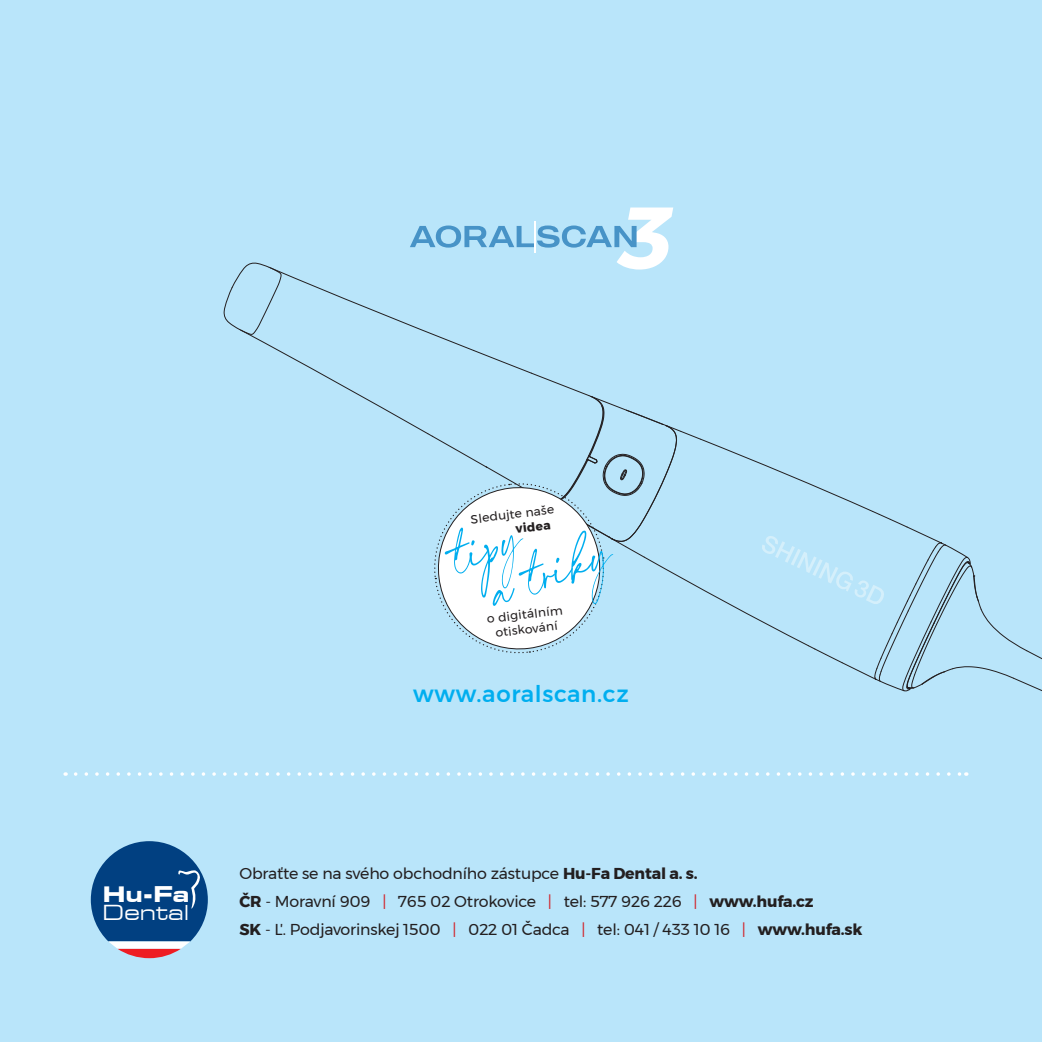
<style>
.page{position:relative;width:1042px;height:1042px;background:#b9e5fa}
.page>*{position:absolute;margin:0;border:0;box-sizing:border-box;transform-origin:0 0}
.t1{font:italic 700 87.5px "Montserrat";color:#fff}
.t2{font:49.35px/44.1px "Annette Bradford DEMO";color:#00aeef}
.t3{font:500 22.75px "Montserrat";letter-spacing:.03em;color:#00aeef}
.t4{font:700 expanded 21.7px "Square 721 AT";color:#fff}
.t5{font:expanded 20.65px "Square 721 AT";color:#fff}
.t6{font:15.75px/27.7px "Montserrat";letter-spacing:-.01em;color:#231f20}
.t7{font:12.25px/14.7px "Montserrat";color:#231f20;text-align:center}
.t8{font:700 12.25px "Montserrat";color:#231f20}
.s1{font-weight:700}
.s2{color:#d1232a}
</style>
<div class="page">
<svg style="left:410px;top:225px;width:226px;height:23px"></svg>
<hr style="left:535px;top:221px;width:1px;height:31px;background:#fff">
<svg style="left:224px;top:262px;width:818px;height:430px"></svg>
<svg style="left:91px;top:841px;width:117px;height:117px"></svg>
<svg style="left:76px;top:772px;width:884px;height:4px"></svg>
<h1 class="t1" style="left:617px;top:184px;width:58px">3</h1>
<p class="t7" style="left:470px;top:512px;width:85px;rotate:-7deg">Sledujte naše</p>
<p class="t8" style="left:515px;top:521px;width:37px;rotate:-7deg">videa</p>
<h2 class="t2" style="left:474px;top:533px;width:124px;text-indent:-28px;rotate:-19deg">tipy<br>a triky</h2>
<p class="t7" style="left:486px;top:612px;width:78px;rotate:-7deg">o digitálním otiskování</p>
<h3 class="t3" style="left:413px;top:680px;width:217px">www.aoralscan.cz</h3>
<h3 class="t4" style="left:103px;top:882px;width:88px">Hu-Fa</h3>
<h3 class="t5" style="left:103px;top:901px;width:88px">Dental</h3>
<p class="t6" style="left:239px;top:860px;width:624px">Obraťte se na svého obchodního zástupce <span class="s1">Hu-Fa Dental a. s.<br>ČR</span> - Moravní 909 <span class="s2">|</span> 765 02 Otrokovice <span class="s2">|</span> tel: 577 926 226 <span class="s2">|</span> <span class="s1">www.hufa.cz<br>SK</span> - Ľ. Podjavorinskej 1500 <span class="s2">|</span> 022 01 Čadca <span class="s2">|</span> tel: 041 / 433 10 16 <span class="s2">|</span> <span class="s1">www.hufa.sk</span></p>
</div>
